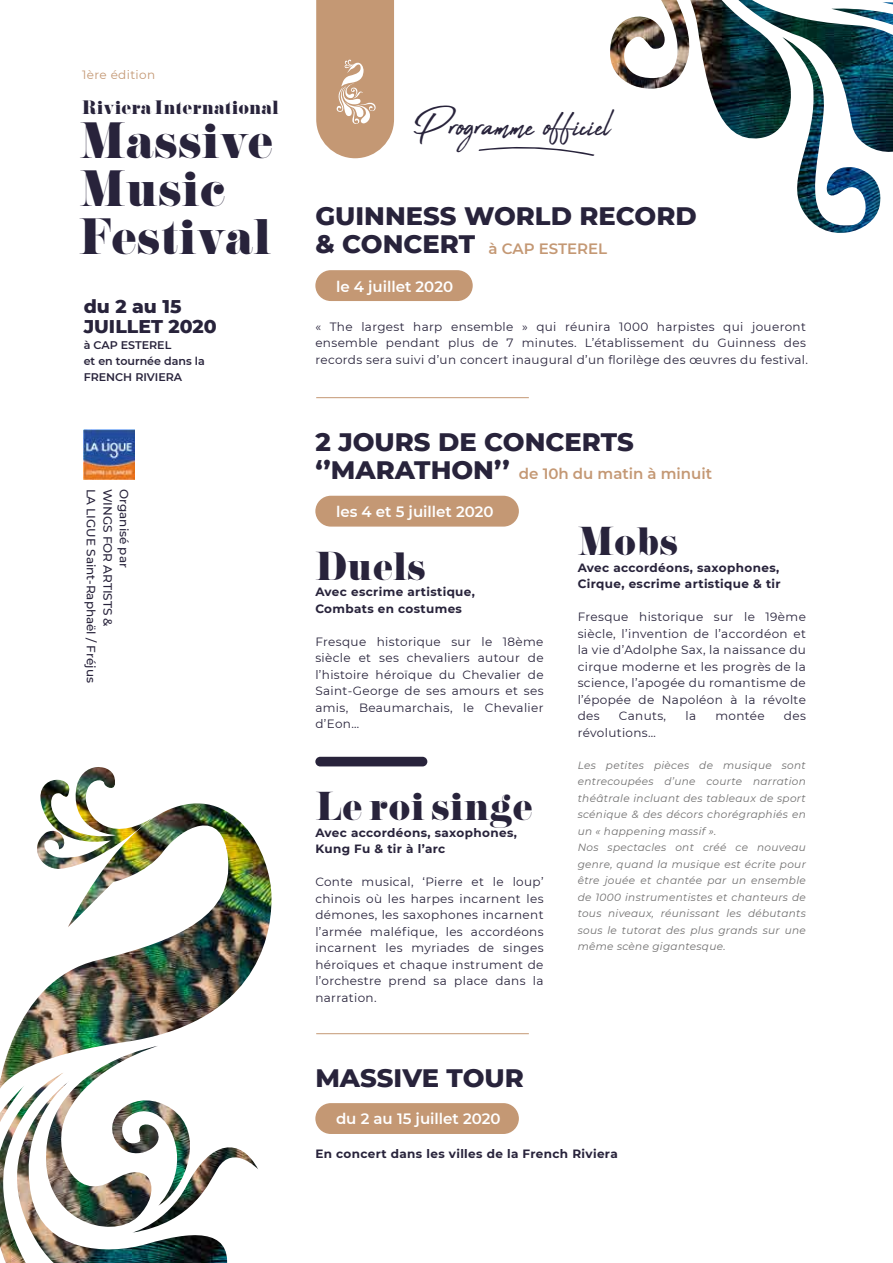
<style>
.page{position:relative;width:893px;height:1263px;background:#fff}
.page>*{position:absolute;margin:0;border:0;box-sizing:border-box;transform-origin:0 0}
.t1{font:47.25px "Abuget";color:#28233b}
.t2{font:45.6px/48px "Pistilli";color:#28233b}
.t3{font:36px "Pistilli";color:#28233b}
.t4{font:800 25.8px/27.9px "Montserrat";color:#28233b}
.t5{font:800 18.9px/20.5px "Montserrat";color:#28233b}
.t6{font:17.4px "Pistilli";color:#28233b}
.t7{font:600 15px "Montserrat";color:#fff}
.t8{font:600 15px "Montserrat";color:#c49874}
.t9{font:12px/16.5px "Montserrat";letter-spacing:.03em;color:#28233b;text-align:justify}
.t10{font:700 12px/16.5px "Montserrat";letter-spacing:.03em;color:#28233b}
.t11{font:500 12px "Montserrat";color:#28233b}
.t12{font:12px "Montserrat";letter-spacing:.03em;color:#c49874}
.t13{font:600 11.1px/16.4px "Montserrat";color:#28233b}
.t14{font:italic 10.5px/16.5px "Montserrat";letter-spacing:.03em;color:#706f6f}
</style>
<div class="page">
<img style="left:84px;top:429px;width:50px;height:51px">
<div style="left:315px;top:270px;width:158px;height:31px;background:#c49874;border-radius:15px"></div>
<div style="left:315px;top:496px;width:204px;height:31px;background:#c49874;border-radius:15px"></div>
<img style="left:0;top:756px;width:529px;height:507px">
<img style="left:316px;top:0;width:577px;height:233px">
<svg style="left:478px;top:146px;width:117px;height:10px"></svg>
<div style="left:315px;top:1103px;width:204px;height:31px;background:#c49874;border-radius:15px"></div>
<hr style="left:316px;top:397px;width:213px;height:1px;background:#c49874">
<hr style="left:316px;top:1033px;width:213px;height:1px;background:#c49874">
<p class="t12" style="left:82px;top:67px;width:74px">1ère édition</p>
<h3 class="t6" style="left:82px;top:96px;width:199px">Riviera International</h3>
<h2 class="t2" style="left:79px;top:116px;width:196px">Massive<br>Music<br>Festival</h2>
<h3 class="t5" style="left:84px;top:295px;width:134px">du 2 au 15<br>JUILLET 2020</h3>
<p class="t13" style="left:84px;top:336px;width:123px">à CAP ESTEREL<br>et en tournée dans la<br>FRENCH RIVIERA</p>
<p class="t11" style="left:100px;top:489px;width:195px;rotate:90deg">LA LIGUE Saint-Raphaël / Fréjus</p>
<p class="t11" style="left:116px;top:489px;width:139px;rotate:90deg">WINGS FOR ARTISTS &amp;</p>
<p class="t11" style="left:133px;top:489px;width:80px;rotate:90deg">Organisé par</p>
<h1 class="t1" style="left:413px;top:99px;width:199px">Programme officiel</h1>
<h3 class="t4" style="left:315px;top:201px;width:383px">GUINNESS WORLD RECORD &amp; CONCERT</h3>
<p class="t7" style="left:336px;top:276px;width:119px">le 4 juillet 2020</p>
<p class="t8" style="left:488px;top:238px;width:120px">à CAP ESTEREL</p>
<p class="t9" style="left:315px;top:318px;width:494px;text-align:left">« The largest harp ensemble » qui réunira 1000 harpistes qui joueront ensemble pendant plus de 7 minutes. L’établissement du Guinness des records sera suivi d’un concert inaugural d’un florilège des œuvres du festival.</p>
<h3 class="t4" style="left:315px;top:426px;width:320px">2 JOURS DE CONCERTS ‘’MARATHON’’</h3>
<p class="t7" style="left:336px;top:501px;width:159px">les 4 et 5 juillet 2020</p>
<h3 class="t3" style="left:315px;top:543px;width:112px">Duels</h3>
<p class="t10" style="left:315px;top:583px;width:161px">Avec escrime artistique,<br>Combats en costumes</p>
<p class="t9" style="left:315px;top:633px;width:230px">Fresque historique sur le 18ème siècle et ses chevaliers autour de l’histoire héroïque du Chevalier de Saint-George de ses amours et ses amis, Beaumarchais, le Chevalier d’Eon…</p>
<p class="t8" style="left:519px;top:463px;width:195px">de 10h du matin à minuit</p>
<h3 class="t3" style="left:578px;top:518px;width:102px">Mobs</h3>
<p class="t10" style="left:578px;top:559px;width:205px">Avec accordéons, saxophones,<br>Cirque, escrime artistique &amp; tir</p>
<p class="t9" style="left:578px;top:608px;width:230px">Fresque historique sur le 19ème siècle, l’invention de l’accordéon et la vie d’Adolphe Sax, la naissance du cirque moderne et les progrès de la science, l’apogée du romantisme de l’épopée de Napoléon à la révolte des</p>
<p class="t9" style="left:619px;top:707px;width:49px">Canuts,</p>
<p class="t9" style="left:685px;top:707px;width:12px">la</p>
<p class="t9" style="left:715px;top:707px;width:51px">montée</p>
<p class="t9" style="left:784px;top:707px;width:23px">des</p>
<p class="t9" style="left:578px;top:724px;width:80px">révolutions…</p>
<p class="t14" style="left:578px;top:756px;width:230px">Les petites pièces de musique sont entrecoupées d’une courte narration théâtrale incluant des tableaux de sport scénique &amp; des décors chorégraphiés en un « happening massif ».<br>Nos spectacles ont créé ce nouveau genre, quand la musique est écrite pour être jouée et chantée par un ensemble de 1000 instrumentistes et chanteurs de tous niveaux, réunissant les débutants sous le tutorat des plus grands sur une même scène gigantesque.</p>
<h3 class="t3" style="left:315px;top:784px;width:219px">Le roi singe</h3>
<p class="t10" style="left:315px;top:824px;width:203px">Avec accordéons, saxophones,<br>Kung Fu &amp; tir à l’arc</p>
<p class="t9" style="left:315px;top:873px;width:230px">Conte musical, ‘Pierre et le loup’ chinois où les harpes incarnent les démones, les saxophones incarnent l’armée maléfique, les accordéons incarnent les myriades de singes héroïques et chaque instrument de l’orchestre prend sa place dans la narration.</p>
<h3 class="t4" style="left:315px;top:1062px;width:210px">MASSIVE TOUR</h3>
<p class="t7" style="left:336px;top:1108px;width:166px">du 2 au 15 juillet 2020</p>
<p class="t10" style="left:315px;top:1145px;width:304px">En concert dans les villes de la French Riviera</p>
</div>
